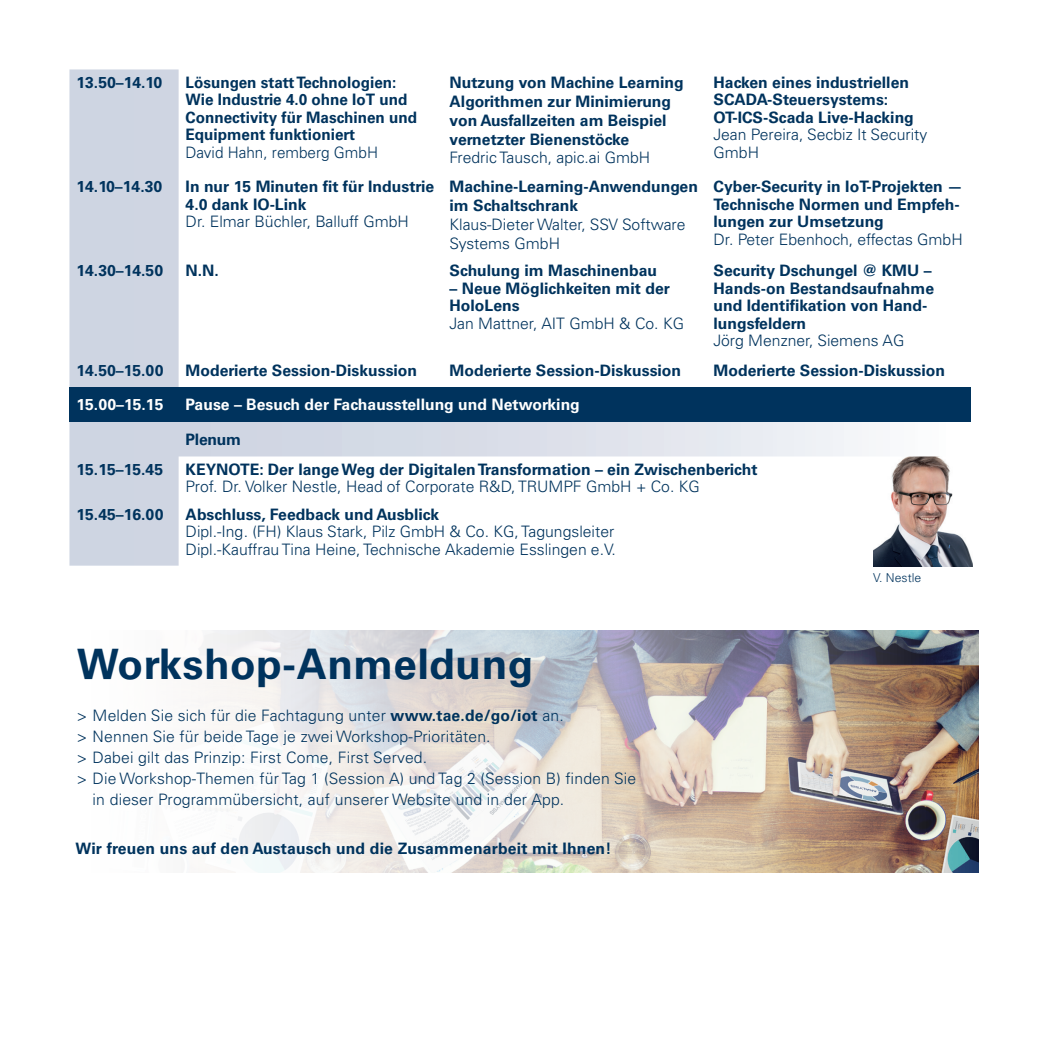
<style>
.page{position:relative;width:1042px;height:1042px;background:#fff}
.page>*{position:absolute;margin:0;border:0;box-sizing:border-box;transform-origin:0 0}
.t1{font:700 42px "Univers LT Pro 65";letter-spacing:.01em;color:#00335d}
.t2{font:700 15.75px/17.5px "Univers LT Pro 65";color:#00335d}
.t3{font:300 15.75px/17.5px "Univers LT Pro 45";color:#00335d}
.t4{font:700 15.75px "Univers LT Pro 65";color:#fff}
.t5{font:300 12.25px "Univers LT Pro 45";color:#00335d}
.s1{font-family:"Univers LT Pro 65";font-weight:700}
</style>
<div class="page">
<svg style="left:69px;top:69px;width:901px;height:497px"></svg>
<div style="left:69px;top:387px;width:110px;height:35px;background:#00335d"></div>
<div style="left:179px;top:387px;width:791px;height:35px;background:#00335d"></div>
<img style="left:199px;top:631px;width:779px;height:242px">
<p class="t2" style="left:76px;top:73px;width:87px">13.50–14.10</p>
<p class="t2" style="left:186px;top:73px;width:233px">Lösungen statt Technologien:<br>Wie Industrie 4.0 ohne IoT und<br>Connectivity für Maschinen und<br>Equipment funktioniert</p>
<p class="t3" style="left:186px;top:143px;width:194px">David Hahn, remberg GmbH</p>
<p class="t2" style="left:76px;top:177px;width:87px">14.10–14.30</p>
<p class="t2" style="left:186px;top:177px;width:250px">In nur 15 Minuten fit für Industrie<br>4.0 dank IO-Link</p>
<p class="t3" style="left:186px;top:212px;width:225px">Dr. Elmar Büchler, Balluff GmbH</p>
<p class="t2" style="left:449px;top:72px;width:236px;line-height:18.9px">Nutzung von Machine Learning<br>Algorithmen zur Minimierung von Ausfallzeiten am Beispiel vernetzter Bienenstöcke</p>
<p class="t3" style="left:449px;top:149px;width:202px">Fredric Tausch, apic.ai GmbH</p>
<p class="t2" style="left:449px;top:176px;width:250px;line-height:18.9px">Machine-Learning-Anwendungen im Schaltschrank</p>
<p class="t3" style="left:449px;top:214px;width:237px;line-height:18.9px">Klaus-Dieter Walter, SSV Software<br>Systems GmbH</p>
<p class="t2" style="left:76px;top:261px;width:88px">14.30–14.50</p>
<p class="t2" style="left:186px;top:261px;width:35px">N.N.</p>
<p class="t2" style="left:449px;top:261px;width:209px">Schulung im Maschinenbau</p>
<p class="t2" style="left:449px;top:279px;width:222px">– Neue Möglichkeiten mit der<br>HoloLens</p>
<p class="t3" style="left:449px;top:314px;width:236px">Jan Mattner, AIT GmbH &amp; Co. KG</p>
<p class="t2" style="left:713px;top:73px;width:202px">Hacken eines industriellen<br>SCADA-Steuersystems:<br>OT-ICS-Scada Live-Hacking</p>
<p class="t3" style="left:713px;top:126px;width:215px">Jean Pereira, Secbiz It Security<br>GmbH</p>
<p class="t2" style="left:713px;top:177px;width:251px">Cyber-Security in IoT-Projekten —<br>Technische Normen und Empfeh&shy;lungen zur Umsetzung</p>
<p class="t3" style="left:713px;top:230px;width:251px">Dr. Peter Ebenhoch, effectas GmbH</p>
<p class="t2" style="left:713px;top:261px;width:222px">Security Dschungel @ KMU –<br>Hands-on Bestandsaufnahme und Identifikation von Hand&shy;lungsfeldern</p>
<p class="t3" style="left:713px;top:332px;width:192px">Jörg Menzner, Siemens AG</p>
<p class="t2" style="left:76px;top:360px;width:89px">14.50–15.00</p>
<p class="t2" style="left:186px;top:360px;width:233px">Moderierte Session-Diskussion</p>
<p class="t2" style="left:449px;top:360px;width:233px">Moderierte Session-Diskussion</p>
<p class="t2" style="left:713px;top:360px;width:233px">Moderierte Session-Diskussion</p>
<p class="t4" style="left:76px;top:393px;width:89px">15.00–15.15</p>
<p class="t4" style="left:186px;top:393px;width:396px">Pause – Besuch der Fachausstellung und Networking</p>
<p class="t2" style="left:186px;top:430px;width:57px">Plenum</p>
<p class="t2" style="left:76px;top:460px;width:88px">15.15–15.45</p>
<p class="t2" style="left:186px;top:460px;width:573px">KEYNOTE: Der lange Weg der Digitalen Transformation – ein Zwischenbericht</p>
<p class="t3" style="left:186px;top:478px;width:516px">Prof. Dr. Volker Nestle, Head of Corporate R&amp;D, TRUMPF GmbH + Co. KG</p>
<p class="t2" style="left:76px;top:504px;width:89px">15.45–16.00</p>
<p class="t2" style="left:186px;top:504px;width:255px">Abschluss, Feedback und Ausblick</p>
<p class="t3" style="left:186px;top:522px;width:432px">Dipl.-Ing. (FH) Klaus Stark, Pilz GmbH &amp; Co. KG, Tagungsleiter<br>Dipl.-Kauffrau Tina Heine, Technische Akademie Esslingen e.V.</p>
<h1 class="t1" style="left:77px;top:634px;width:458px">Workshop-Anmeldung</h1>
<p class="t3" style="left:77px;top:706px;width:488px">&gt; Melden Sie sich für die Fachtagung unter <span class="s1">www.tae.de/go/iot</span> an.</p>
<p class="t3" style="left:77px;top:727px;width:415px">&gt; Nennen Sie für beide Tage je zwei Workshop-Prioritäten.</p>
<p class="t3" style="left:77px;top:748px;width:352px">&gt; Dabei gilt das Prinzip: First Come, First Served.</p>
<p class="t3" style="left:77px;top:769px;width:561px">&gt; Die Workshop-Themen für Tag 1 (Session A) und Tag 2 (Session B) finden Sie</p>
<p class="t3" style="left:93px;top:790px;width:473px">in dieser Programmübersicht, auf unserer Website und in der App.</p>
<p class="t2" style="left:75px;top:839px;width:537px">Wir freuen uns auf den Austausch und die Zusammenarbeit mit Ihnen!</p>
<p class="t5" style="left:873px;top:570px;width:50px">V. Nestle</p>
</div>
